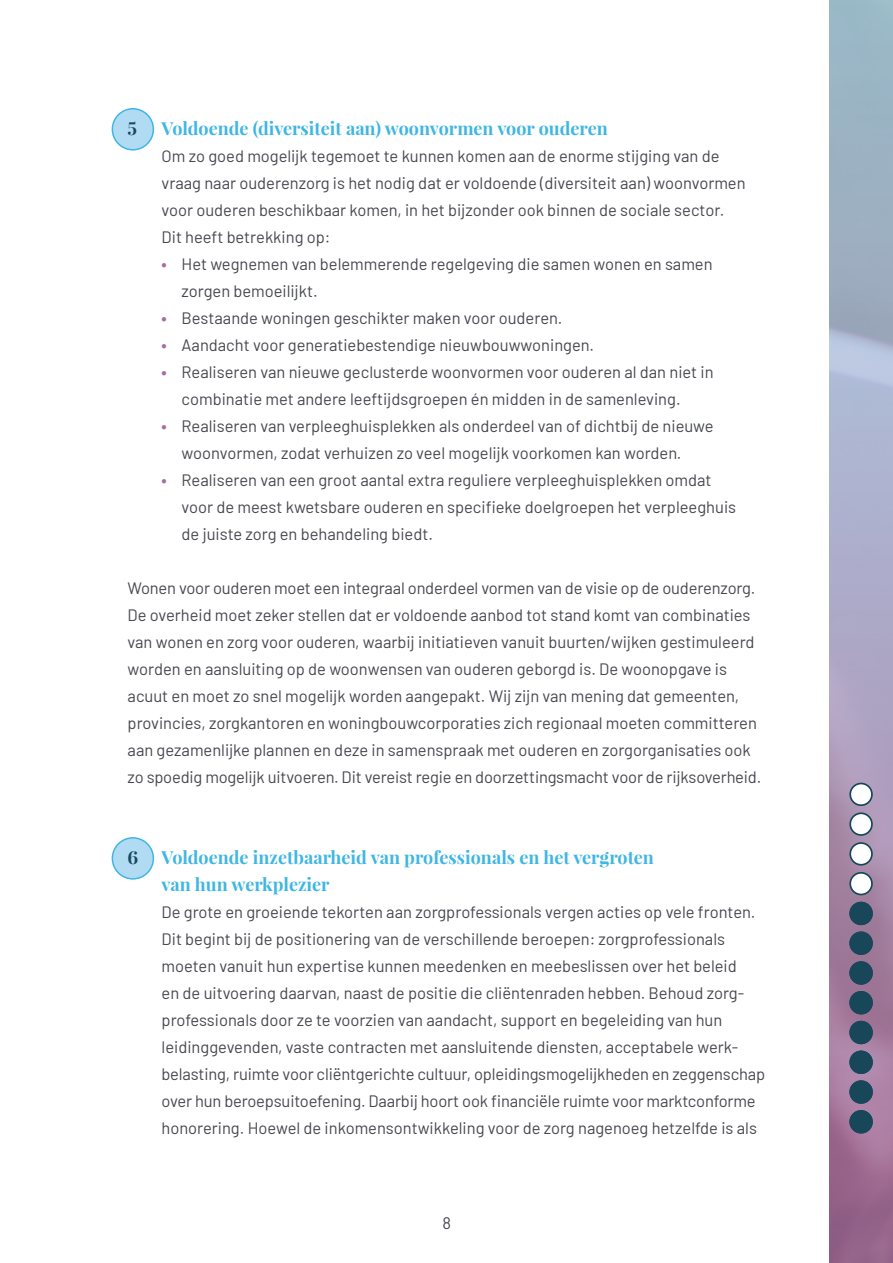
<style>
.page{position:relative;width:893px;height:1263px;background:#fff}
.page>*{position:absolute;margin:0;border:0;box-sizing:border-box;transform-origin:0 0}
.t1{font:700 18px/27px "Playfair Display";color:#3fb6e3}
.t2{font:700 18px "Playfair Display";color:#174759}
.t3{font:16.5px/27px "Barlow";color:#474850}
.s1{font-weight:700;color:#a66da2}
</style>
<div class="page">
<svg style="left:829px;top:0;width:64px;height:1263px;background:#a49db8"></svg>
<div style="left:850px;top:873px;width:22px;height:21px;background:#fff;border-radius:50%"></div>
<div style="left:849px;top:872px;width:24px;height:23px;border:2px solid #174759;border-radius:50%"></div>
<div style="left:850px;top:843px;width:22px;height:22px;background:#fff;border-radius:50%"></div>
<div style="left:849px;top:842px;width:24px;height:23px;border:2px solid #174759;border-radius:50%"></div>
<div style="left:850px;top:813px;width:22px;height:22px;background:#fff;border-radius:50%"></div>
<div style="left:849px;top:812px;width:24px;height:24px;border:2px solid #174759;border-radius:50%"></div>
<div style="left:850px;top:783px;width:22px;height:22px;background:#fff;border-radius:50%"></div>
<div style="left:849px;top:783px;width:24px;height:23px;border:2px solid #174759;border-radius:50%"></div>
<div style="left:112px;top:109px;width:41px;height:41px;background:#b1dbf3;border-radius:50%"></div>
<div style="left:112px;top:108px;width:42px;height:43px;border:2px solid #3fb6e3;border-radius:50%"></div>
<div style="left:112px;top:838px;width:41px;height:41px;background:#b1dbf3;border-radius:50%"></div>
<div style="left:112px;top:837px;width:42px;height:43px;border:2px solid #3fb6e3;border-radius:50%"></div>
<div style="left:850px;top:1111px;width:22px;height:22px;background:#174759;border-radius:50%"></div>
<div style="left:849px;top:1110px;width:24px;height:23px;border:2px solid #174759;border-radius:50%"></div>
<div style="left:850px;top:1081px;width:22px;height:22px;background:#174759;border-radius:50%"></div>
<div style="left:849px;top:1080px;width:24px;height:24px;border:2px solid #174759;border-radius:50%"></div>
<div style="left:850px;top:1051px;width:22px;height:22px;background:#174759;border-radius:50%"></div>
<div style="left:849px;top:1050px;width:24px;height:24px;border:2px solid #174759;border-radius:50%"></div>
<div style="left:850px;top:1022px;width:22px;height:21px;background:#174759;border-radius:50%"></div>
<div style="left:849px;top:1021px;width:24px;height:23px;border:2px solid #174759;border-radius:50%"></div>
<div style="left:850px;top:992px;width:22px;height:21px;background:#174759;border-radius:50%"></div>
<div style="left:849px;top:991px;width:24px;height:23px;border:2px solid #174759;border-radius:50%"></div>
<div style="left:850px;top:962px;width:22px;height:22px;background:#174759;border-radius:50%"></div>
<div style="left:849px;top:961px;width:24px;height:24px;border:2px solid #174759;border-radius:50%"></div>
<div style="left:850px;top:932px;width:22px;height:22px;background:#174759;border-radius:50%"></div>
<div style="left:849px;top:931px;width:24px;height:24px;border:2px solid #174759;border-radius:50%"></div>
<div style="left:850px;top:902px;width:22px;height:22px;background:#174759;border-radius:50%"></div>
<div style="left:849px;top:902px;width:24px;height:23px;border:2px solid #174759;border-radius:50%"></div>
<p class="t2" style="left:128px;top:117px;width:11px">5</p>
<p class="t1" style="left:162px;top:115px;width:448px">Voldoende (diversiteit aan) woonvormen voor ouderen</p>
<p class="t3" style="left:162px;top:141px;width:586px">Om zo goed mogelijk tegemoet te kunnen komen aan de enorme stijging van de vraag naar ouderenzorg is het nodig dat er voldoende (diversiteit aan) woonvormen voor ouderen beschikbaar komen, in het bijzonder ook binnen de sociale sector.<br>Dit heeft betrekking op:</p>
<p class="t3" style="left:182px;top:249px;width:532px;text-indent:-20px"><span class="s1">•</span> Het wegnemen van belemmerende regelgeving die samen wonen en samen zorgen bemoeilijkt.</p>
<p class="t3" style="left:162px;top:303px;width:402px"><span class="s1">•</span> Bestaande woningen geschikter maken voor ouderen.</p>
<p class="t3" style="left:162px;top:330px;width:434px"><span class="s1">•</span> Aandacht voor generatiebestendige nieuwbouwwoningen.</p>
<p class="t3" style="left:182px;top:357px;width:534px;text-indent:-20px"><span class="s1">•</span> Realiseren van nieuwe geclusterde woonvormen voor ouderen al dan niet in combinatie met andere leeftijdsgroepen én midden in de samenleving.</p>
<p class="t3" style="left:182px;top:411px;width:534px;text-indent:-20px"><span class="s1">•</span> Realiseren van verpleeghuisplekken als onderdeel van of dichtbij de nieuwe woonvormen, zodat verhuizen zo veel mogelijk voorkomen kan worden.</p>
<p class="t3" style="left:182px;top:465px;width:556px;text-indent:-20px"><span class="s1">•</span> Realiseren van een groot aantal extra reguliere verpleeghuisplekken omdat voor de meest kwetsbare ouderen en specifieke doelgroepen het verpleeghuis de juiste zorg en behandeling biedt.</p>
<p class="t3" style="left:128px;top:573px;width:635px">Wonen voor ouderen moet een integraal onderdeel vormen van de visie op de ouderenzorg.<br>De overheid moet zeker stellen dat er voldoende aanbod tot stand komt van combinaties van wonen en zorg voor ouderen, waarbij initiatieven vanuit buurten/wijken gestimuleerd worden en aansluiting op de woonwensen van ouderen geborgd is. De woonopgave is acuut en moet zo snel mogelijk worden aangepakt. Wij zijn van mening dat gemeenten, provincies, zorgkantoren en woningbouwcorporaties zich regionaal moeten committeren aan gezamenlijke plannen en deze in samenspraak met ouderen en zorgorganisaties ook zo spoedig mogelijk uitvoeren. Dit vereist regie en doorzettingsmacht voor de rijksoverheid.</p>
<p class="t2" style="left:128px;top:846px;width:12px">6</p>
<p class="t1" style="left:162px;top:844px;width:494px">Voldoende inzetbaarheid van professionals en het vergroten van hun werkplezier</p>
<p class="t3" style="left:162px;top:897px;width:605px">De grote en groeiende tekorten aan zorgprofessionals vergen acties op vele fronten.<br>Dit begint bij de positionering van de verschillende beroepen: zorgprofessionals moeten vanuit hun expertise kunnen meedenken en meebeslissen over het beleid<br>en de uitvoering daarvan, naast de positie die cliëntenraden hebben. Behoud zorg&shy;professionals door ze te voorzien van aandacht, support en begeleiding van hun leidinggevenden, vaste contracten met aansluitende diensten, acceptabele werk&shy;belasting, ruimte voor cliëntgerichte cultuur, opleidingsmogelijkheden en zeggenschap over hun beroepsuitoefening. Daarbij hoort ook financiële ruimte voor marktconforme honorering. Hoewel de inkomensontwikkeling voor de zorg nagenoeg hetzelfde is als</p>
<p class="t3" style="left:442px;top:1208px;width:10px">8</p>
</div>
